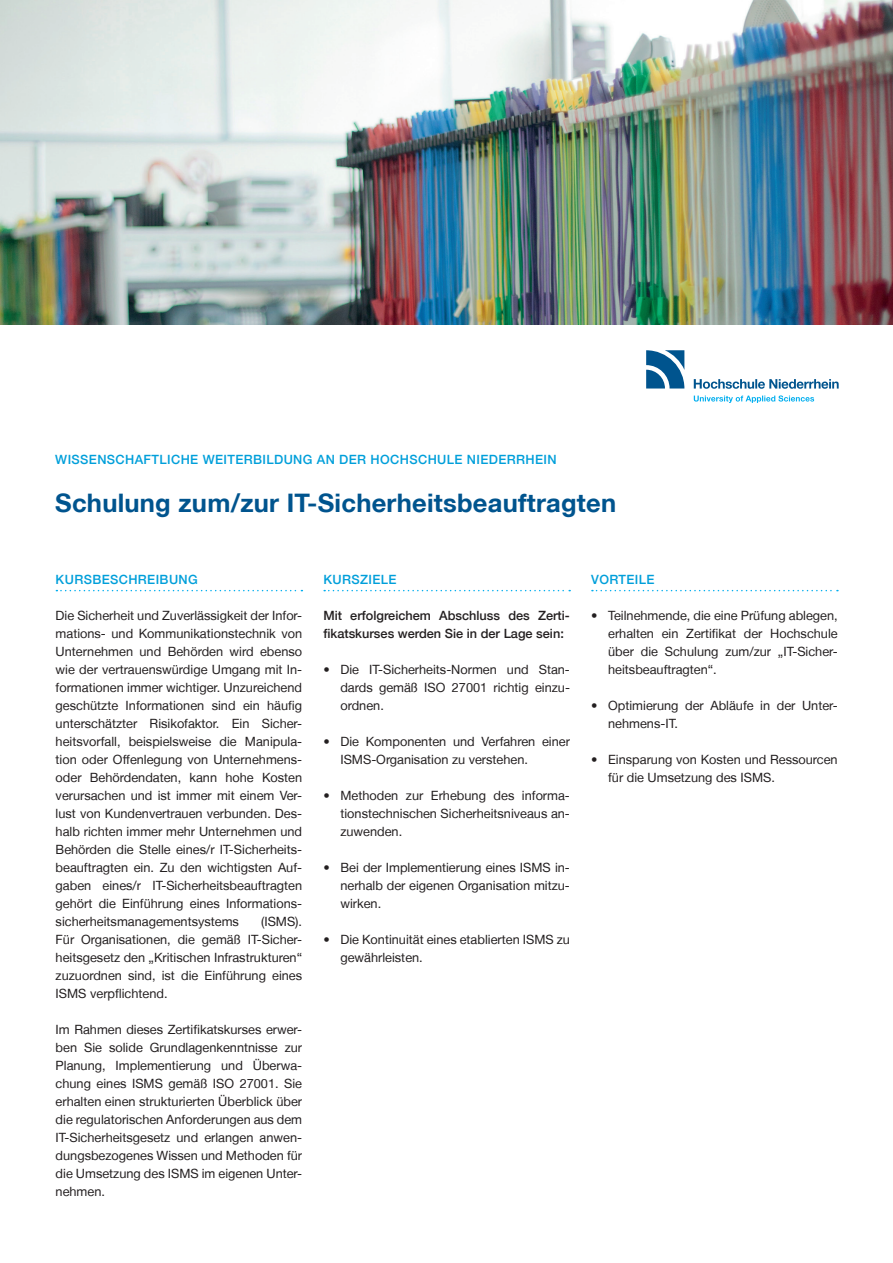
<style>
.page{position:relative;width:893px;height:1263px;background:#fff}
.page>*{position:absolute;margin:0;border:0;box-sizing:border-box;transform-origin:0 0}
.t1{font:700 25.5px "Helvetica Neue LT";letter-spacing:.01em;color:#00548e}
.t2{font:12.75px/18px "Helvetica Neue LT";color:#231f20;text-align:justify}
.t3{font:500 12.75px "Helvetica Neue LT";letter-spacing:.03em;color:#009fda}
.t4{font:500 12.75px/18px "Helvetica Neue LT";color:#231f20}
</style>
<div class="page">
<svg style="left:56px;top:590px;width:246px;height:1px"></svg>
<svg style="left:324px;top:590px;width:246px;height:1px"></svg>
<svg style="left:592px;top:590px;width:246px;height:1px"></svg>
<img style="left:0;top:0;width:893px;height:325px">
<svg style="left:646px;top:350px;width:38px;height:38px"></svg>
<svg style="left:694px;top:379px;width:145px;height:10px"></svg>
<svg style="left:694px;top:395px;width:120px;height:8px"></svg>
<p class="t3" style="left:55px;top:452px;width:503px">WISSENSCHAFTLICHE WEITERBILDUNG AN DER HOCHSCHULE NIEDERRHEIN</p>
<h1 class="t1" style="left:55px;top:487px;width:562px">Schulung zum/zur IT-Sicherheitsbeauftragten</h1>
<p class="t3" style="left:56px;top:572px;width:144px">KURSBESCHREIBUNG</p>
<p class="t2" style="left:56px;top:606px;width:248px">Die Sicherheit und Zuverlässigkeit der Infor&shy;mations- und Kommunikationstechnik von Unternehmen und Behörden wird ebenso wie der vertrauenswürdige Umgang mit In&shy;formationen immer wichtiger. Unzureichend geschützte Informationen sind ein häufig unterschätzter Risikofaktor. Ein Sicher&shy;heitsvorfall, beispielsweise die Manipula&shy;tion oder Offenlegung von Unternehmens&shy;oder Behördendaten, kann hohe Kosten verursachen und ist immer mit einem Ver&shy;lust von Kundenvertrauen verbunden. Des&shy;halb richten immer mehr Unternehmen und Behörden die Stelle eines/r IT-Sicherheits&shy;beauftragten ein. Zu den wichtigsten Auf&shy;gaben eines/r IT-Sicherheitsbeauftragten gehört die Einführung eines Informations&shy;sicherheitsmanagementsystems</p>
<p class="t2" style="left:56px;top:912px;width:248px;text-indent:205px">(ISMS).<br>Für Organisationen, die gemäß IT-Sicher&shy;heitsgesetz den „Kritischen Infrastrukturen“ zuzuordnen sind, ist die Einführung eines ISMS verpflichtend.</p>
<p class="t2" style="left:56px;top:1020px;width:248px">Im Rahmen dieses Zertifikatskurses erwer&shy;ben Sie solide Grundlagenkenntnisse zur Planung, Implementierung und Überwa&shy;chung eines ISMS gemäß ISO 27001. Sie erhalten einen strukturierten Überblick über die regulatorischen Anforderungen aus dem IT-Sicherheitsgesetz und erlangen anwen&shy;dungsbezogenes Wissen und Methoden für die Umsetzung des ISMS im eigenen Unter&shy;nehmen.</p>
<p class="t3" style="left:323px;top:572px;width:75px">KURSZIELE</p>
<p class="t4" style="left:323px;top:606px;width:248px">Mit erfolgreichem Abschluss des Zerti&shy;fikatskurses werden Sie in der Lage sein:</p>
<p class="t2" style="left:340px;top:660px;width:231px;text-indent:-17px">• Die IT-Sicherheits-Normen und Stan&shy;dards gemäß ISO 27001 richtig einzu&shy;ordnen.</p>
<p class="t2" style="left:340px;top:732px;width:231px;text-indent:-17px">• Die Komponenten und Verfahren einer<br>ISMS-Organisation zu verstehen.</p>
<p class="t2" style="left:340px;top:786px;width:231px;text-indent:-17px">• Methoden zur Erhebung des informa&shy;tionstechnischen Sicherheitsniveaus an&shy;zuwenden.</p>
<p class="t2" style="left:340px;top:858px;width:231px;text-indent:-17px">• Bei der Implementierung eines ISMS in&shy;nerhalb der eigenen Organisation mitzu&shy;wirken.</p>
<p class="t2" style="left:340px;top:930px;width:231px;text-indent:-17px">• Die Kontinuität eines etablierten ISMS zu gewährleisten.</p>
<p class="t3" style="left:591px;top:572px;width:65px">VORTEILE</p>
<p class="t2" style="left:608px;top:606px;width:231px;text-indent:-17px">• Teilnehmende, die eine Prüfung ablegen, erhalten ein Zertifikat der Hochschule über die Schulung zum/zur „IT-Sicher&shy;heitsbeauftragten“.</p>
<p class="t2" style="left:608px;top:696px;width:231px;text-indent:-17px">• Optimierung der Abläufe in der Unter&shy;nehmens-IT.</p>
<p class="t2" style="left:608px;top:750px;width:231px;text-indent:-17px">• Einsparung von Kosten und Ressourcen für die Umsetzung des ISMS.</p>
</div>
